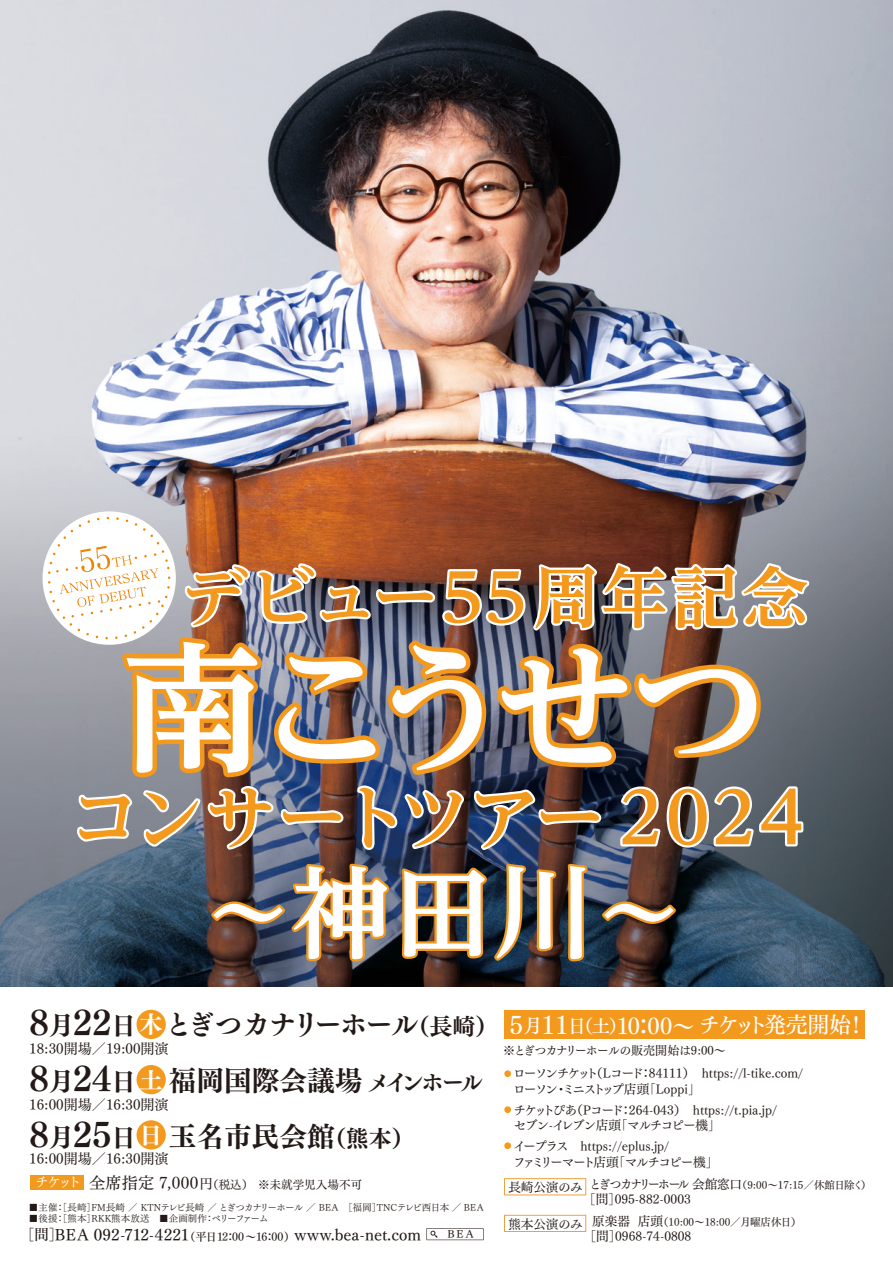
<style>
.page{position:relative;width:893px;height:1263px;background:#fff}
.page>*{position:absolute;margin:0;border:0;box-sizing:border-box;transform-origin:0 0}
.t1{font:27.75px/55.7px "Tsuku Min Pro E";color:#231916}
.t2{font:23.4px "Tsuku Min Pro E";color:#fff}
.t3{font:22.05px "Tsuku Min Pro D";letter-spacing:-.15em;color:#fff}
.t4{font:15.9px "Tsuku Min Pro D";color:#231916}
.t5{font:14.1px "Tsuku Min Pro M";color:#231916}
.t6{font:12.75px/15.8px "Tsuku Min Pro M";color:#231916}
.t7{font:12.75px/15.8px "Tsuku Min Pro M";letter-spacing:-.065em;color:#231916}
.t8{font:12.75px/15.8px "Tsuku Min Pro M";letter-spacing:-.095em;color:#231916}
.t9{font:12.75px "Tsuku Min Pro M";letter-spacing:-.02em;color:#231916}
.t10{font:12px "Tsuku Min Pro M";letter-spacing:-.06em;color:#231916}
.t11{font:11.55px "Tsuku Min Pro M";color:#231916}
.t12{font:10.5px "Tsuku Min Pro M";color:#231916}
.t13{font:10.5px "Tsuku Min Pro D";color:#231916;scale:1.04 1}
.t14{font:9.45px "Tsuku Min Pro R";letter-spacing:-.04em;color:#231916}
.t15{font:9.45px "Tsuku Min Pro R";letter-spacing:.015em;color:#231916}
.s1{font-size:33.15px}
.s2{font-size:25.2px}
.s3{font-size:23.4px}
.s4{font-size:22.8px}
.s5{font-size:13.65px;color:#fff}
.s6{font-size:16.2px}
.s7{font-size:13.5px}
.s8{font-size:14.4px}
.s9{font-size:11.1px}
.s10{font-size:25.35px}
.s11{font-size:19.05px}
.s12{font-size:18.3px}
.s13{font-size:22.95px}
.s14{font-size:12.75px}
</style>
<div class="page">
<img style="left:0;top:0;width:893px;height:986px">
<div style="left:43px;top:511px;width:133px;height:134px;background:#fff;border-radius:50%"></div>
<img style="left:48px;top:517px;width:763px;height:574px">
<svg style="left:426px;top:1228px;width:58px;height:12px"></svg>
<div style="left:30px;top:1175px;width:53px;height:14px;background:#f3991e"></div>
<div style="left:504px;top:1010px;width:361px;height:29px;background:#f3991e"></div>
<svg style="left:504px;top:1178px;width:82px;height:17px"></svg>
<svg style="left:504px;top:1215px;width:82px;height:17px"></svg>
<div style="left:504px;top:1070px;width:7px;height:7px;background:#f3991e;border-radius:50%"></div>
<div style="left:504px;top:1106px;width:7px;height:7px;background:#f3991e;border-radius:50%"></div>
<div style="left:504px;top:1142px;width:7px;height:7px;background:#f3991e;border-radius:50%"></div>
<div style="left:137px;top:1010px;width:29px;height:29px;background:#f3991e;border-radius:50%"></div>
<div style="left:137px;top:1065px;width:29px;height:29px;background:#f3991e;border-radius:50%"></div>
<div style="left:137px;top:1120px;width:29px;height:29px;background:#f3991e;border-radius:50%"></div>
<h1 class="t1" style="left:29px;top:996px;width:470px"><span class="s1">8</span><span class="s2">月</span><span class="s1">22</span><span class="s2">日</span><span class="s3">　</span> とぎつカナリーホール<span class="s4">（長崎）<br></span><span class="s1">8</span><span class="s2">月</span><span class="s1">24</span><span class="s2">日</span><span class="s3">　</span> 福岡国際会議場 <span class="s4">メインホール<br></span><span class="s1">8</span><span class="s2">月</span><span class="s1">25</span><span class="s2">日</span><span class="s3">　</span> 玉名市民会館<span class="s4">（熊本）</span></h1>
<h2 class="t2" style="left:139px;top:1006px;width:25px">木</h2>
<h2 class="t2" style="left:139px;top:1061px;width:25px">土</h2>
<h2 class="t2" style="left:139px;top:1116px;width:25px">日</h2>
<p class="t5" style="left:29px;top:1036px;width:141px">18:30開場／19:00開演</p>
<p class="t5" style="left:29px;top:1092px;width:141px">16:00開場／16:30開演</p>
<p class="t5" style="left:29px;top:1146px;width:141px">16:00開場／16:30開演</p>
<p class="t11" style="left:35px;top:1174px;width:329px"><span class="s5">チケット</span><span class="s6">全席指定 7,000</span><span class="s7">円</span>（税込） ※未就学児入場不可</p>
<p class="t14" style="left:29px;top:1199px;width:456px">■主催：［長崎］FM長崎 ／ KTNテレビ長崎 ／ とぎつカナリーホール ／ BEA　［福岡］TNCテレビ西日本／ BEA</p>
<p class="t15" style="left:29px;top:1210px;width:241px">■後援：［熊本］RKK熊本放送　■企画制作：ベリーファーム</p>
<p class="t4" style="left:20px;top:1221px;width:402px"><span class="s8">［問］</span>BEA 092-712-4221<span class="s9">（平日12：00～16：00）</span>www.bea-net.com</p>
<p class="t13" style="left:447px;top:1225px;width:27px">BEA</p>
<h3 class="t3" style="left:509px;top:1005px;width:359px"><span class="s10">5</span><span class="s11">月</span><span class="s10">11</span><span class="s11">日</span><span class="s12">（土）</span><span class="s13">10：00～</span> チケット発売開始！</h3>
<p class="t10" style="left:503px;top:1039px;width:224px">※とぎつカナリーホールの販売開始は9:00～</p>
<p class="t6" style="left:513px;top:1064px;width:291px">ローソンチケット（Lコード：84111）　https://l-tike.com/ローソン・ミニストップ店頭「Loppi」</p>
<p class="t7" style="left:513px;top:1100px;width:265px">チケットぴあ（Pコード：264-043）　https://t.pia.jp/セブン-イレブン店頭「マルチコピー機」</p>
<p class="t8" style="left:513px;top:1137px;width:207px">イープラス　https://eplus.jp/<br>ファミリーマート店頭「マルチコピー機」</p>
<p class="t12" style="left:589px;top:1175px;width:284px"><span class="s14">とぎつカナリーホール 会館窓口</span>（9:00～17:15／休館日除く）</p>
<p class="t6" style="left:583px;top:1190px;width:109px">［問］095-882-0003</p>
<p class="t12" style="left:592px;top:1212px;width:211px"><span class="s14">原楽器 店頭</span>（10:00～18:00／月曜店休日）</p>
<p class="t6" style="left:583px;top:1227px;width:109px">［問］0968-74-0808</p>
<p class="t9" style="left:508px;top:1175px;width:76px">長崎公演のみ</p>
<p class="t9" style="left:508px;top:1212px;width:76px">熊本公演のみ</p>
</div>
